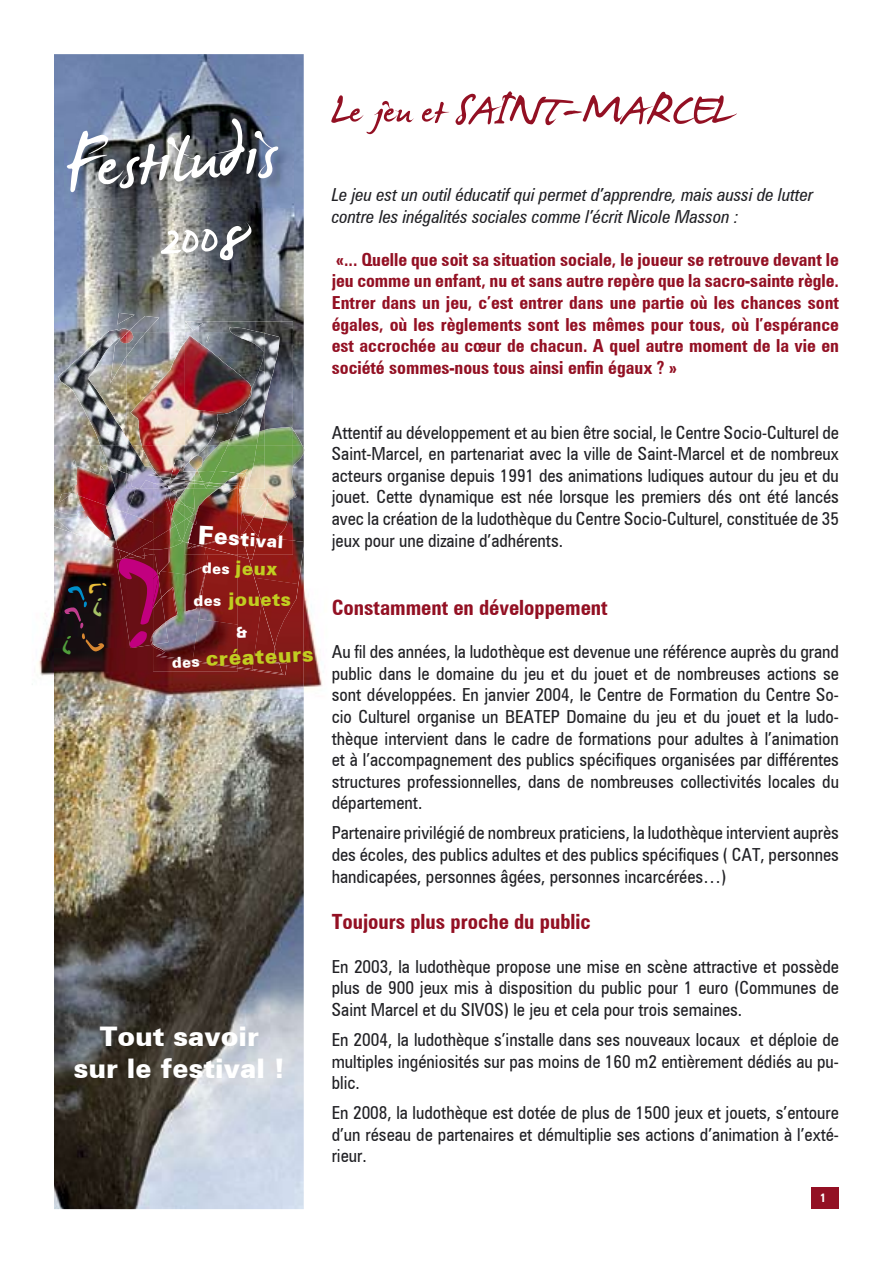
<style>
.page{position:relative;width:893px;height:1263px;background:#fff}
.page>*{position:absolute;margin:0;border:0;box-sizing:border-box;transform-origin:0 0}
.t1{font:112.65px "James Fajardo";color:#fff}
.t2{font:90px "James Fajardo";color:#fff}
.t3{font:60px "James Fajardo";color:#931023}
.t4{font:900 27px/32.4px "Zurich BT";color:#fff;text-align:center}
.t5{font:700 condensed 21px "Zurich BT";color:#931023}
.t6{font:900 21px "Zurich BT";color:#c1cd21}
.t7{font:900 18.75px "Zurich BT";letter-spacing:.025em;color:#c1cd21}
.t8{font:condensed 18px/21.6px "Zurich BT";color:#212125;text-align:justify}
.t9{font:700 condensed 18px/21.6px "Zurich BT";color:#931023;text-align:justify}
.t10{font:italic condensed 18px/21.6px "Zurich BT";color:#212125}
.t11{font:900 17.55px "Zurich BT";color:#fff}
.t12{font:700 condensed 12px "Zurich BT";color:#fff}
.s1{font-size:25.65px}
.s2{font-size:22.95px}
.s3{font-size:21px}
.s4{font-size:20.25px}
.s5{font-size:18.15px}
.s6{font-size:15px;color:#fff}
</style>
<div class="page">
<div style="left:812px;top:1188px;width:27px;height:21px;background:#931023"></div>
<img style="left:54px;top:54px;width:250px;height:1155px">
<img style="left:185px;top:321px;width:108px;height:109px">
<img style="left:58px;top:344px;width:69px;height:101px">
<img style="left:88px;top:328px;width:41px;height:61px">
<img style="left:32px;top:610px;width:22px;height:75px">
<img style="left:304px;top:588px;width:18px;height:102px">
<img style="left:54px;top:445px;width:62px;height:203px">
<img style="left:254px;top:584px;width:50px;height:115px">
<img style="left:54px;top:648px;width:200px;height:51px">
<svg style="left:72px;top:459px;width:4px;height:6px"></svg>
<img style="left:54px;top:490px;width:46px;height:53px">
<img style="left:100px;top:512px;width:2px;height:44px">
<img style="left:63px;top:465px;width:37px;height:43px">
<img style="left:238px;top:496px;width:1px;height:29px">
<img style="left:293px;top:445px;width:11px;height:80px">
<img style="left:208px;top:525px;width:96px;height:59px">
<img style="left:240px;top:577px;width:59px;height:98px">
<img style="left:152px;top:610px;width:95px;height:59px">
<img style="left:265px;top:445px;width:28px;height:69px">
<img style="left:269px;top:514px;width:24px;height:41px">
<svg style="left:248px;top:555px;width:5px;height:5px"></svg>
<img style="left:239px;top:489px;width:30px;height:66px">
<img style="left:102px;top:512px;width:14px;height:47px">
<img style="left:100px;top:445px;width:27px;height:67px">
<img style="left:106px;top:513px;width:8px;height:35px">
<img style="left:114px;top:513px;width:39px;height:41px">
<img style="left:106px;top:467px;width:21px;height:46px">
<img style="left:127px;top:489px;width:26px;height:35px">
<img style="left:127px;top:332px;width:79px;height:105px">
<img style="left:248px;top:374px;width:17px;height:56px">
<img style="left:206px;top:332px;width:59px;height:42px">
<img style="left:248px;top:430px;width:17px;height:15px">
<img style="left:248px;top:431px;width:11px;height:14px">
<svg style="left:127px;top:437px;width:3px;height:8px"></svg>
<img style="left:166px;top:480px;width:19px;height:4px">
<img style="left:257px;top:445px;width:8px;height:44px">
<img style="left:207px;top:445px;width:50px;height:44px">
<img style="left:127px;top:445px;width:39px;height:39px">
<img style="left:127px;top:473px;width:28px;height:16px">
<img style="left:110px;top:340px;width:17px;height:44px">
<img style="left:127px;top:338px;width:19px;height:18px">
<svg style="left:120px;top:332px;width:13px;height:11px"></svg>
<img style="left:130px;top:342px;width:55px;height:103px">
<img style="left:185px;top:338px;width:67px;height:78px">
<img style="left:185px;top:407px;width:63px;height:38px">
<svg style="left:247px;top:389px;width:5px;height:12px"></svg>
<img style="left:142px;top:445px;width:65px;height:35px">
<img style="left:171px;top:459px;width:14px;height:19px">
<img style="left:189px;top:455px;width:57px;height:31px">
<img style="left:191px;top:471px;width:3px;height:11px">
<img style="left:194px;top:471px;width:52px;height:16px">
<svg style="left:147px;top:472px;width:12px;height:4px"></svg>
<svg style="left:100px;top:465px;width:5px;height:5px"></svg>
<img style="left:64px;top:116px;width:230px;height:91px">
<img style="left:170px;top:489px;width:15px;height:89px">
<img style="left:153px;top:489px;width:23px;height:51px">
<img style="left:165px;top:489px;width:3px;height:26px">
<img style="left:169px;top:517px;width:7px;height:12px">
<img style="left:179px;top:484px;width:6px;height:5px">
<svg style="left:185px;top:480px;width:6px;height:10px"></svg>
<img style="left:153px;top:484px;width:15px;height:5px">
<svg style="left:168px;top:478px;width:11px;height:39px"></svg>
<img style="left:185px;top:567px;width:20px;height:45px">
<img style="left:186px;top:566px;width:20px;height:43px">
<img style="left:170px;top:615px;width:6px;height:7px">
<img style="left:170px;top:587px;width:7px;height:28px">
<img style="left:153px;top:668px;width:85px;height:3px">
<img style="left:153px;top:645px;width:85px;height:23px">
<img style="left:188px;top:546px;width:10px;height:2px">
<img style="left:188px;top:489px;width:50px;height:57px">
<img style="left:199px;top:489px;width:19px;height:17px">
<img style="left:197px;top:484px;width:22px;height:5px">
<svg style="left:219px;top:484px;width:20px;height:12px"></svg>
<svg style="left:116px;top:529px;width:54px;height:119px;background:#721d24"></svg>
<svg style="left:160px;top:228px;width:58px;height:26px;background:#979796"></svg>
<svg style="left:63px;top:578px;width:44px;height:76px;background:#140c0f"></svg>
<svg style="left:236px;top:626px;width:11px;height:12px"></svg>
<h1 class="t1" style="left:63px;top:110px;width:212px;rotate:-4deg">Festiludis</h1>
<h2 class="t2" style="left:218px;top:194px;width:37px">8</h2>
<h3 class="t3" style="left:332px;top:80px;width:401px">Le jeu et SAINT-MARCEL</h3>
<p class="t10" style="left:332px;top:184px;width:483px">Le jeu est un outil éducatif qui permet d’apprendre, mais aussi de lutter contre les inégalités sociales comme l’écrit Nicole Masson :</p>
<p class="t9" style="left:332px;top:248px;width:509px">«... Quelle que soit sa situation sociale, le joueur se retrouve devant le jeu comme un enfant, nu et sans autre repère que la sacro-sainte règle.<br>Entrer dans un jeu, c’est entrer dans une partie où les chances sont égales, où les règlements sont les mêmes pour tous, où l’espérance est accrochée au cœur de chacun. A quel autre moment de la vie en société sommes-nous tous ainsi enfin égaux ? »</p>
<p class="t11" style="left:198px;top:526px;width:87px;rotate:3deg"><span class="s1">F</span><span class="s2">e</span><span class="s3">s</span><span class="s4">t</span><span class="s5">i</span>val</p>
<p class="t7" style="left:202px;top:555px;width:77px;rotate:2deg"><span class="s6">des</span> jeux</p>
<p class="t7" style="left:194px;top:588px;width:99px"><span class="s6">des</span> jouets</p>
<p class="t6" style="left:171px;top:648px;width:143px;rotate:-3deg"><span class="s6">des</span> créateurs</p>
<h3 class="t4" style="left:74px;top:1020px;width:213px">Tout savoir<br>sur le festival !</h3>
<p class="t8" style="left:332px;top:421px;width:509px">Attentif au développement et au bien être social, le Centre Socio-Culturel de Saint-Marcel, en partenariat avec la ville de Saint-Marcel et de nombreux acteurs organise depuis 1991 des animations ludiques autour du jeu et du jouet. Cette dynamique est née lorsque les premiers dés ont été lancés avec la création de la ludothèque du Centre Socio-Culturel, constituée de 35 jeux pour une dizaine d’adhérents.</p>
<p class="t5" style="left:332px;top:595px;width:277px">Constamment en développement</p>
<p class="t8" style="left:332px;top:641px;width:509px">Au fil des années, la ludothèque est devenue une référence auprès du grand public dans le domaine du jeu et du jouet et de nombreuses actions se sont développées. En janvier 2004, le Centre de Formation du Centre So&shy;cio Culturel organise un BEATEP Domaine du jeu et du jouet et la ludo&shy;thèque intervient dans le cadre de formations pour adultes à l’animation et à l’accompagnement des publics spécifiques organisées par différentes structures professionnelles, dans de nombreuses collectivités locales du département.</p>
<p class="t8" style="left:332px;top:822px;width:509px">Partenaire privilégié de nombreux praticiens, la ludothèque intervient auprès des écoles, des publics adultes et des publics spécifiques ( CAT, personnes handicapées, personnes âgées, personnes incarcérées…)</p>
<p class="t5" style="left:332px;top:909px;width:260px">Toujours plus proche du public</p>
<p class="t8" style="left:332px;top:955px;width:509px">En 2003, la ludothèque propose une mise en scène attractive et possède plus de 900 jeux mis à disposition du public pour 1 euro (Communes de Saint Marcel et du SIVOS) le jeu et cela pour trois semaines.</p>
<p class="t8" style="left:332px;top:1028px;width:509px">En 2004, la ludothèque s’installe dans ses nouveaux locaux et déploie de multiples ingéniosités sur pas moins de 160 m2 entièrement dédiés au pu&shy;blic.</p>
<p class="t8" style="left:332px;top:1102px;width:509px">En 2008, la ludothèque est dotée de plus de 1500 jeux et jouets, s’entoure d’un réseau de partenaires et démultiplie ses actions d’animation à l’exté&shy;rieur.</p>
<p class="t12" style="left:820px;top:1191px;width:7px">1</p>
</div>
